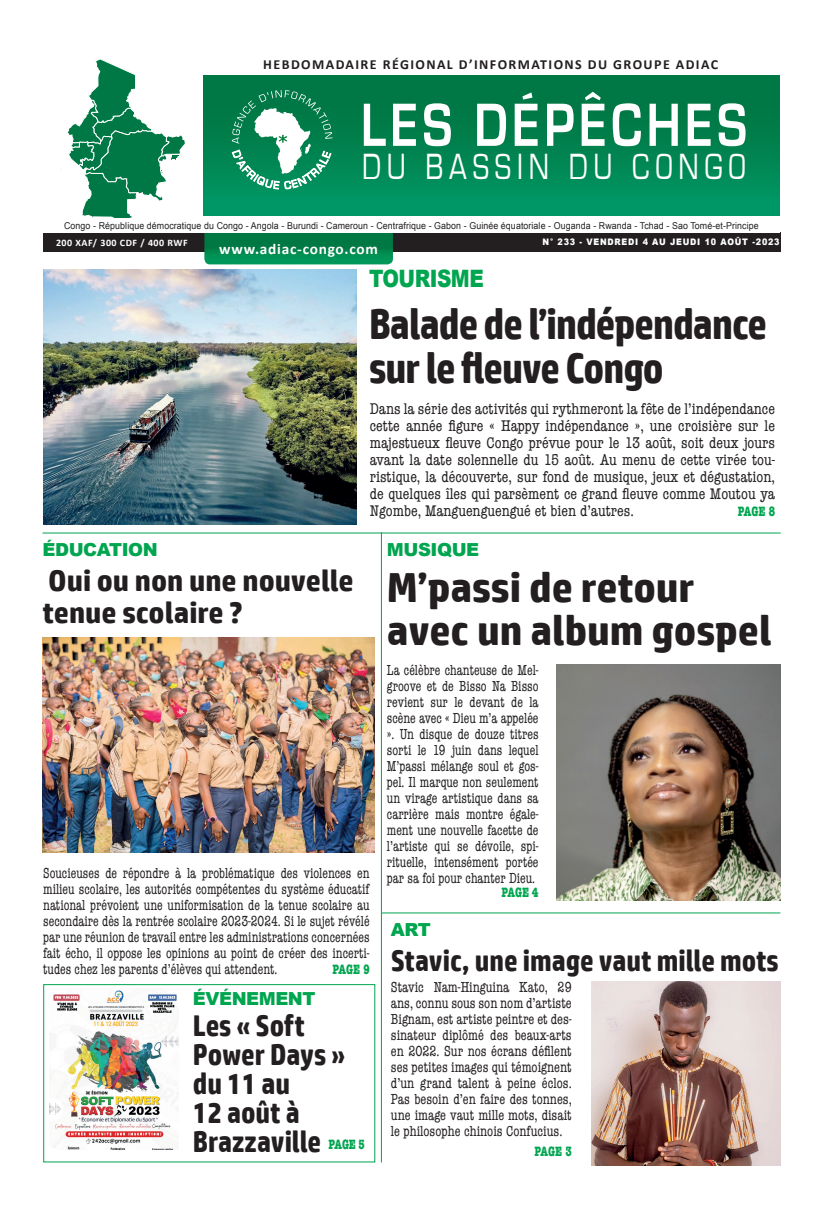
<style>
.page{position:relative;width:823px;height:1205px;background:#fff}
.page>*{position:absolute;margin:0;border:0;box-sizing:border-box;transform-origin:0 0}
.t1{font:700 43px/44px "HP Simplified";letter-spacing:-.025em;color:#231f20;scale:.9 1}
.t2{font:700 42px/43px "HP Simplified";color:#231f20}
.t3{font:37.6px "Eurostile";letter-spacing:.2em;color:#fff;scale:.77 1}
.t4{font:700 30px/29px "HP Simplified";color:#231f20;scale:.9 1}
.t5{font:700 30px/32px "HP Simplified";color:#231f20}
.t6{font:900 24px "Arial";letter-spacing:-.025em;color:#00a54f;scale:.83 1}
.t7{font:900 18px "Arial";letter-spacing:-.025em;color:#00a54f}
.t8{font:condensed 16px/17px "American Typewriter";color:#231f20;text-align:justify}
.t9{font:700 15.1px "Calibri";letter-spacing:.05em;color:#fff}
.t10{font:condensed 15px/16px "American Typewriter";color:#231f20;text-align:justify;scale:.9 1}
.t11{font:condensed 15px/16px "American Typewriter";color:#231f20;text-align:justify;scale:.94 1}
.t12{font:700 condensed 14px "American Typewriter";color:#00a54f;scale:.9 1}
.t13{font:700 13.9px "Calibri";letter-spacing:.1em;color:#231f20}
.t14{font:700 10.9px "Calibri";color:#231f20;scale:.91 1}
.t15{font:700 9.9px "Calibri";letter-spacing:.05em;color:#fff}
.t16{font:9.5px "Arial";letter-spacing:.01em;color:#231f20;scale:.93 1}
.t17{font:900 9px "Arial";letter-spacing:.1em;color:#fff;scale:.89 1}
</style>
<div class="page">
<div style="left:204px;top:76px;width:574px;height:140px;background:linear-gradient(to bottom,#01713e,#009765)"></div>
<div style="left:43px;top:232px;width:737px;height:20px;background:#231f20"></div>
<svg style="left:204px;top:232px;width:189px;height:32px;background:#088751"></svg>
<svg style="left:231px;top:90px;width:101px;height:100px"></svg>
<svg style="left:363px;top:104px;width:22px;height:42px"></svg>
<svg style="left:393px;top:104px;width:22px;height:42px"></svg>
<svg style="left:423px;top:103px;width:27px;height:43px"></svg>
<svg style="left:477px;top:104px;width:28px;height:42px"></svg>
<svg style="left:514px;top:92px;width:23px;height:54px"></svg>
<svg style="left:546px;top:104px;width:27px;height:42px"></svg>
<svg style="left:581px;top:92px;width:23px;height:54px"></svg>
<svg style="left:612px;top:103px;width:28px;height:43px"></svg>
<svg style="left:649px;top:104px;width:28px;height:42px"></svg>
<svg style="left:687px;top:104px;width:23px;height:42px"></svg>
<svg style="left:718px;top:103px;width:27px;height:43px"></svg>
<svg style="left:60px;top:59px;width:126px;height:159px"></svg>
<div style="left:43px;top:984px;width:332px;height:178px;border:1px solid #00a54f"></div>
<img style="left:43px;top:269px;width:313px;height:255px">
<hr style="left:42px;top:532px;width:738px;height:1px;background:#00a54f">
<img style="left:556px;top:665px;width:224px;height:235px">
<img style="left:42px;top:637px;width:332px;height:215px">
<hr style="left:381px;top:912px;width:399px;height:1px;background:#00a54f">
<img style="left:591px;top:981px;width:189px;height:184px">
<img style="left:49px;top:990px;width:130px;height:159px">
<hr style="left:380px;top:532px;width:1px;height:630px;background:#00a54f">
<p class="t13" style="left:263px;top:55px;width:456px">HEBDOMADAIRE RÉGIONAL D’INFORMATIONS DU GROUPE ADIAC</p>
<h3 class="t3" style="left:362px;top:146px;width:499px">DU BASSIN DU CONGO</h3>
<p class="t14" style="left:59px;top:218px;width:771px">Congo - République démocratique du Congo - Angola - Burundi - Cameroun - Centrafrique - Gabon - Guinée équatoriale - Ouganda - Rwanda - Tchad - Sao Tomé-et-Principe</p>
<p class="t16" style="left:64px;top:219px;width:747px">Congo - République démocratique du Congo - Angola - Burundi - Cameroun - Centrafrique - Gabon - Guinée équatoriale - Ouganda - Rwanda - Tchad - Sao Tomé-et-Principe</p>
<p class="t15" style="left:56px;top:236px;width:133px">200 XAF/ 300 CDF / 400 RWF</p>
<p class="t17" style="left:542px;top:235px;width:268px">N° 233 - VENDREDI 4 AU JEUDI 10 AOÛT -2023</p>
<p class="t9" style="left:219px;top:239px;width:160px">www.adiac-congo.com</p>
<h3 class="t6" style="left:369px;top:261px;width:140px">TOURISME</h3>
<h1 class="t1" style="left:369px;top:302px;width:443px">Balade de l’indépendance sur le fleuve Congo</h1>
<p class="t8" style="left:369px;top:400px;width:406px">Dans la série des activités qui rythmeront la fête de l’indépendance cette année figure « Happy indépendance », une croisière sur le majestueux fleuve Congo prévue pour le 13 août, soit deux jours avant la date solennelle du 15 août. Au menu de cette virée tou&shy;ristique, la découverte, sur fond de musique, jeux et dégustation, de quelques îles qui parsèment ce grand fleuve comme Moutou ya Ngombe, Manguenguengué et bien d’autres.</p>
<p class="t12" style="left:737px;top:500px;width:43px">PAGE 8</p>
<p class="t7" style="left:43px;top:537px;width:117px">ÉDUCATION</p>
<h3 class="t5" style="left:43px;top:565px;width:312px">Oui ou non une nouvelle tenue scolaire ?</h3>
<p class="t10" style="left:43px;top:865px;width:364px">Soucieuses de répondre à la problématique des violences en milieu scolaire, les autorités compétentes du système éducatif national prévoient une uniformisation de la tenue scolaire au secondaire dès la rentrée scolaire 2023-2024. Si le sujet révélé par une réunion de travail entre les administrations concernées fait écho, il oppose les opinions au point de créer des incerti&shy;tudes chez les parents d’élèves qui attendent.</p>
<p class="t12" style="left:332px;top:958px;width:43px">PAGE 9</p>
<p class="t7" style="left:193px;top:985px;width:124px">ÉVÉNEMENT</p>
<h3 class="t4" style="left:193px;top:1011px;width:171px">Les « Soft<br>Power Days » du 11 au<br>12 août à<br>Brazzaville</h3>
<p class="t12" style="left:328px;top:1133px;width:42px">PAGE 5</p>
<p class="t7" style="left:386px;top:537px;width:94px">MUSIQUE</p>
<h2 class="t2" style="left:386px;top:566px;width:386px">M’passi de retour avec un album gospel</h2>
<p class="t10" style="left:386px;top:661px;width:170px">La célèbre chanteuse de Mel&shy;groove et de Bisso Na Bisso revient sur le devant de la scène avec « Dieu m’a appelée ». Un disque de douze titres sorti le 19 juin dans lequel M’passi mélange soul et gos&shy;pel. Il marque non seulement un virage artistique dans sa carrière mais montre égale&shy;ment une nouvelle facette de l’artiste qui se dévoile, spi&shy;rituelle, intensément portée par sa foi pour chanter Dieu.</p>
<p class="t12" style="left:501px;top:881px;width:43px">PAGE 4</p>
<p class="t7" style="left:390px;top:917px;width:41px">ART</p>
<h3 class="t4" style="left:390px;top:946px;width:432px">Stavic, une image vaut mille mots</h3>
<p class="t11" style="left:390px;top:978px;width:194px">Stavic Nam-Hinguina Kato, 29 ans, connu sous son nom d’artiste Bignam, est artiste peintre et des&shy;sinateur diplômé des beaux-arts en 2022. Sur nos écrans défilent ses petites images qui témoignent d’un grand talent à peine éclos.<br>Pas besoin d’en faire des tonnes, une image vaut mille mots, disait le philosophe chinois Confucius.</p>
<p class="t12" style="left:534px;top:1140px;width:43px">PAGE 3</p>
</div>
